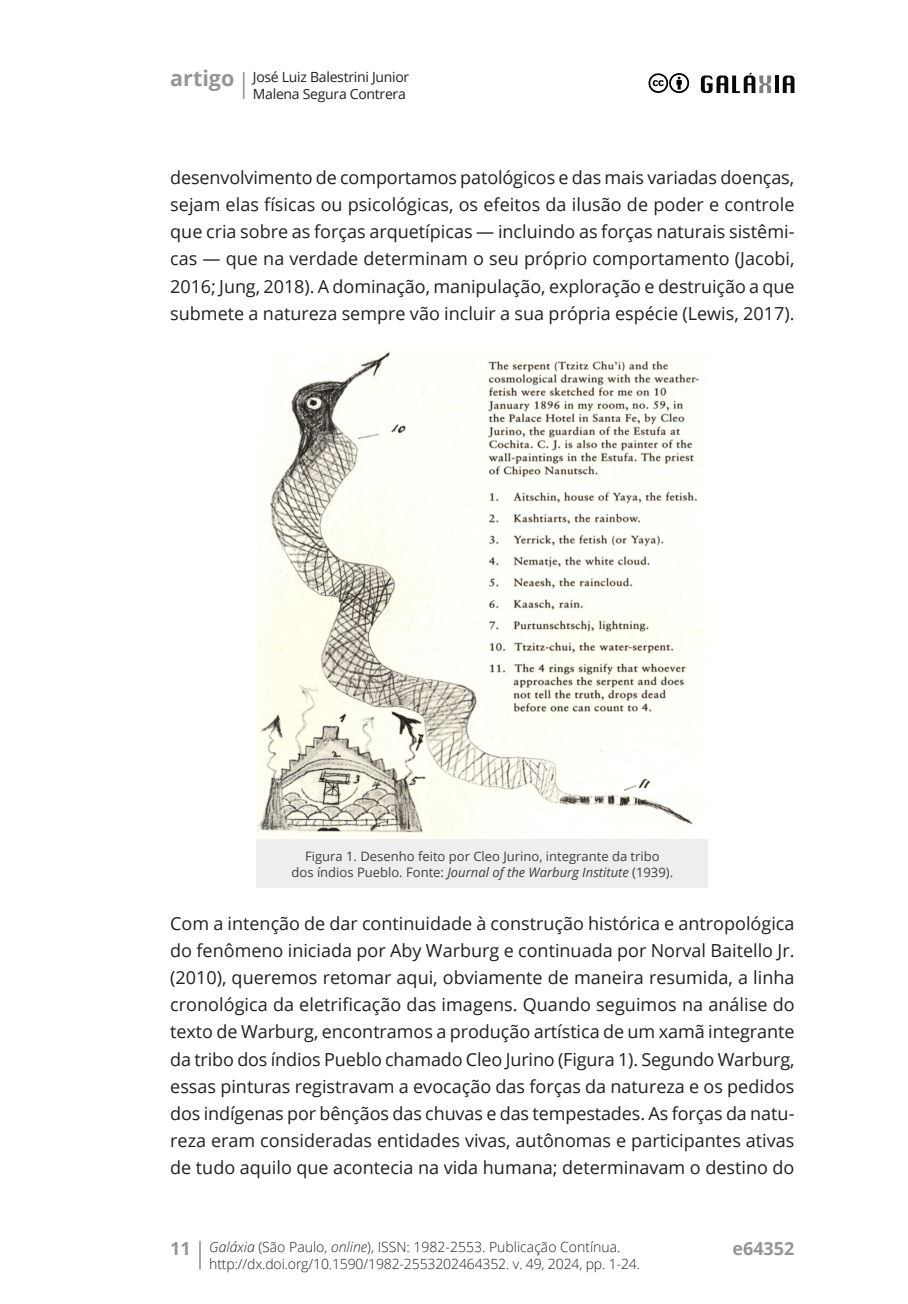
<style>
.page{position:relative;width:908px;height:1304px;background:#fff}
.page>*{position:absolute;margin:0;border:0;box-sizing:border-box;transform-origin:0 0}
.t1{font:700 21.6px "Open Sans";color:#939598}
.Mancha_de_texto{font:18px/27.2px "Open Sans";color:#231f20;text-align:justify}
.t2{font:700 18px "Open Sans";color:#939598}
.t3{font:300 14px/16.8px "Open Sans";letter-spacing:-.01em;color:#231f20}
.t4{font:14px/17px "Open Sans";letter-spacing:-.02em;color:#231f20}
._0_enviado_RECEBIDO{font:13px/16px "Open Sans";color:#3e3e3f;text-align:center}
.s1{font-style:italic}
</style>
<div class="page">
<hr style="left:199px;top:1241px;width:2px;height:28px;background:#939598">
<svg style="left:243px;top:72px;width:1px;height:27px"></svg>
<svg style="left:775px;top:76px;width:3px;height:17px"></svg>
<svg style="left:782px;top:76px;width:12px;height:17px"></svg>
<svg style="left:648px;top:72px;width:122px;height:22px"></svg>
<img style="left:257px;top:349px;width:450px;height:489px">
<div style="left:257px;top:839px;width:450px;height:49px;background:#eeeeef"></div>
<p class="t1" style="left:170px;top:63px;width:66px">artigo</p>
<p class="t4" style="left:253px;top:68px;width:158px">José Luiz Balestrini Junior<br>Malena Segura Contrera</p>
<p class="Mancha_de_texto" style="left:170px;top:163px;width:625px">desenvolvimento de comportamos patológicos e das mais variadas doenças, sejam elas físicas ou psicológicas, os efeitos da ilusão de poder e controle que cria sobre as forças arquetípicas — incluindo as forças naturais sistêmi&shy;cas — que na verdade determinam o seu próprio comportamento (Jacobi, 2016; Jung, 2018). A dominação, manipulação, exploração e destruição a que submete a natureza sempre vão incluir a sua própria espécie (Lewis, 2017).</p>
<p class="_0_enviado_RECEBIDO" style="left:291px;top:848px;width:383px">Figura 1. Desenho feito por Cleo Jurino, integrante da tribo<br>dos índios Pueblo. Fonte: <span class="s1">Journal of the Warburg Institute</span> (1939).</p>
<p class="Mancha_de_texto" style="left:170px;top:909px;width:625px">Com a intenção de dar continuidade à construção histórica e antropológica do fenômeno iniciada por Aby Warburg e continuada por Norval Baitello Jr. (2010), queremos retomar aqui, obviamente de maneira resumida, a linha cronológica da eletrificação das imagens. Quando seguimos na análise do texto de Warburg, encontramos a produção artística de um xamã integrante da tribo dos índios Pueblo chamado Cleo Jurino (Figura 1). Segundo Warburg, essas pinturas registravam a evocação das forças da natureza e os pedidos dos indígenas por bênçãos das chuvas e das tempestades. As forças da natu&shy;reza eram consideradas entidades vivas, autônomas e participantes ativas de tudo aquilo que acontecia na vida humana; determinavam o destino do</p>
<p class="t2" style="left:170px;top:1236px;width:22px">11</p>
<p class="t3" style="left:209px;top:1238px;width:432px"><span class="s1">Galáxia</span> (São Paulo, <span class="s1">online</span>), ISSN: 1982-2553. Publicação Contínua. http://dx.doi.org/10.1590/1982-2553202464352. v. 49, 2024, pp. 1-24.</p>
<p class="t2" style="left:732px;top:1236px;width:64px">e64352</p>
</div>
